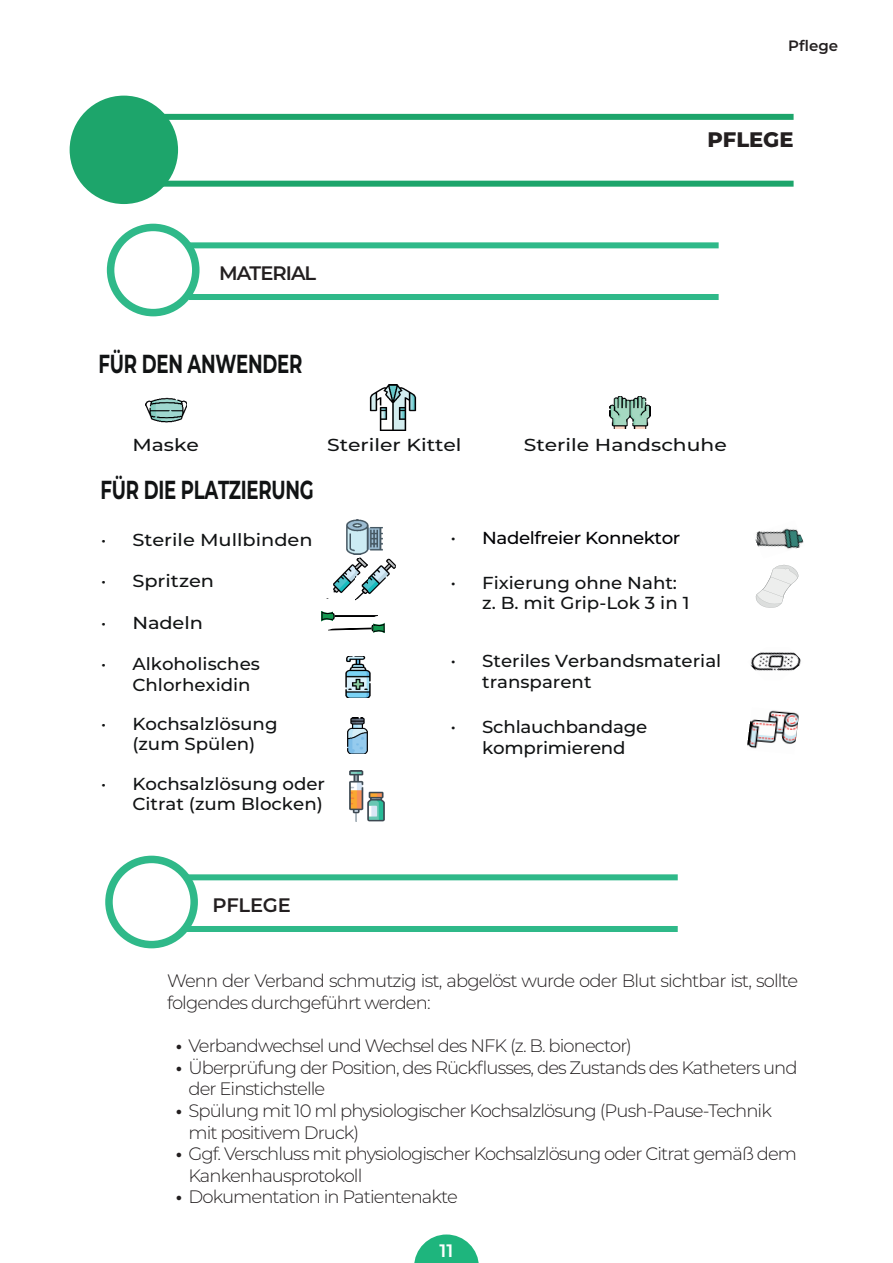
<style>
.page{position:relative;width:893px;height:1263px;background:#fff}
.page>*{position:absolute;margin:0;border:0;box-sizing:border-box;transform-origin:0 0}
.t1{font:700 26.1px "Montserrat";letter-spacing:-.015em;color:#111314;scale:.69 1}
.t2{font:800 21px "Montserrat";color:#231f20}
.t3{font:600 19.5px "Montserrat";letter-spacing:-.05em;color:#231f20}
.t4{font:300 18px/21.6px "Montserrat";letter-spacing:-.05em;color:#231f20}
.t5{font:600 18px "Montserrat";color:#fff}
.t6{font:500 17.4px/20.9px "Montserrat";color:#111314;scale:1.05 1}
.t7{font:500 17.4px "Montserrat";color:#111314;scale:1.17 1}
.t8{font:500 17.4px "Montserrat";color:#111314;scale:1.12 1}
.t9{font:500 17.4px "Montserrat";letter-spacing:-.025em;color:#000104;scale:1.05 1}
.t10{font:600 15px "Montserrat";color:#231f20}
.s1{font-weight:400;font-size:17.25px}
.s2{font-weight:400;font-size:18.45px;color:#111314}
.s3{font-weight:400;font-size:18.45px}
.s4{font-weight:700}
</style>
<div class="page">
<svg style="left:414px;top:1234px;width:65px;height:29px"></svg>
<img style="left:347px;top:718px;width:21px;height:36px">
<img style="left:349px;top:771px;width:36px;height:50px">
<img style="left:345px;top:656px;width:26px;height:42px">
<img style="left:755px;top:528px;width:49px;height:21px">
<img style="left:750px;top:652px;width:51px;height:19px">
<img style="left:747px;top:710px;width:52px;height:39px">
<img style="left:146px;top:397px;width:41px;height:26px">
<img style="left:369px;top:384px;width:48px;height:46px">
<img style="left:610px;top:396px;width:40px;height:33px">
<img style="left:346px;top:520px;width:37px;height:34px">
<img style="left:326px;top:557px;width:36px;height:42px">
<img style="left:355px;top:559px;width:41px;height:41px">
<img style="left:355px;top:559px;width:12px;height:40px">
<div style="left:323px;top:589px;width:11px;height:9px;background:#fff;border-radius:50%"></div>
<svg style="left:321px;top:600px;width:64px;height:33px"></svg>
<svg style="left:755px;top:564px;width:44px;height:44px"></svg>
<div style="left:70px;top:96px;width:108px;height:108px;background:#1da56b;border-radius:50%"></div>
<div style="left:149px;top:114px;width:645px;height:6px;background:#1da56b"></div>
<div style="left:149px;top:181px;width:645px;height:6px;background:#1da56b"></div>
<div style="left:107px;top:224px;width:93px;height:92px;border:8px solid #2fb989;border-radius:50%"></div>
<div style="left:189px;top:242px;width:530px;height:6px;background:#2fb989"></div>
<div style="left:189px;top:294px;width:530px;height:6px;background:#2fb989"></div>
<div style="left:105px;top:856px;width:93px;height:92px;border:8px solid #2fb989;border-radius:50%"></div>
<div style="left:186px;top:926px;width:492px;height:6px;background:#2fb989"></div>
<div style="left:186px;top:874px;width:492px;height:6px;background:#2fb989"></div>
<p class="t10" style="left:788px;top:35px;width:51px">Pflege</p>
<p class="t3" style="left:219px;top:260px;width:99px">MATERIAL</p>
<h1 class="t1" style="left:99px;top:344px;width:297px">FÜR DEN ANWENDER</h1>
<p class="t2" style="left:708px;top:124px;width:87px">PFLEGE</p>
<p class="t7" style="left:132px;top:433px;width:58px">Maske</p>
<p class="t7" style="left:327px;top:433px;width:116px">Steriler Kittel</p>
<p class="t7" style="left:524px;top:433px;width:175px">Sterile Handschuhe</p>
<h1 class="t1" style="left:101px;top:471px;width:310px">FÜR DIE PLATZIERUNG</h1>
<p class="t8" style="left:101px;top:527px;width:191px"><span class="s1">•</span> Sterile Mullbinden</p>
<p class="t8" style="left:101px;top:569px;width:103px"><span class="s1">•</span> Spritzen</p>
<p class="t8" style="left:101px;top:610px;width:93px"><span class="s1">•</span> Nadeln</p>
<p class="t6" style="left:132px;top:653px;width:123px;text-indent:-32px"><span class="s1">•</span> Alkoholisches<br>Chlorhexidin</p>
<p class="t6" style="left:101px;top:712px;width:170px;text-align:center"><span class="s1">•</span> Kochsalzlösung (zum Spülen)</p>
<p class="t6" style="left:101px;top:772px;width:215px;text-align:right"><span class="s1">•</span> Kochsalzlösung oder<br>Citrat (zum Blocken)</p>
<p class="t3" style="left:213px;top:891px;width:80px">PFLEGE</p>
<p class="t9" style="left:451px;top:526px;width:220px"><span class="s2">•</span> Nadelfreier Konnektor</p>
<p class="t6" style="left:482px;top:571px;width:199px;text-indent:-32px"><span class="s3">•</span> Fixierung ohne Naht: z. B. mit Grip-Lok 3 in 1</p>
<p class="t6" style="left:482px;top:649px;width:229px;text-indent:-32px"><span class="s3">•</span> Steriles Verbandsmaterial transparent</p>
<p class="t6" style="left:451px;top:716px;width:189px;text-align:center"><span class="s3">•</span> Schlauchbandage komprimierend</p>
<p class="t4" style="left:167px;top:969px;width:632px">Wenn der Verband schmutzig ist, abgelöst wurde oder Blut sichtbar ist, sollte folgendes durchgeführt werden:</p>
<p class="t4" style="left:176px;top:1034px;width:458px"><span class="s4">•</span> Verbandwechsel und Wechsel des NFK (z. B. bionector)</p>
<p class="t4" style="left:188px;top:1056px;width:611px;text-indent:-13px"><span class="s4">•</span> Überprüfung der Position, des Rückflusses, des Zustands des Katheters und der Einstichstelle</p>
<p class="t4" style="left:188px;top:1099px;width:585px;text-indent:-13px"><span class="s4">•</span> Spülung mit 10 ml physiologischer Kochsalzlösung (Push-Pause-Technik mit positivem Druck)</p>
<p class="t4" style="left:188px;top:1142px;width:610px;text-indent:-13px"><span class="s4">•</span> Ggf. Verschluss mit physiologischer Kochsalzlösung oder Citrat gemäß dem<br>Kankenhausprotokoll</p>
<p class="t4" style="left:176px;top:1185px;width:284px"><span class="s4">•</span> Dokumentation in Patientenakte</p>
<p class="t5" style="left:440px;top:1238px;width:15px">11</p>
</div>
